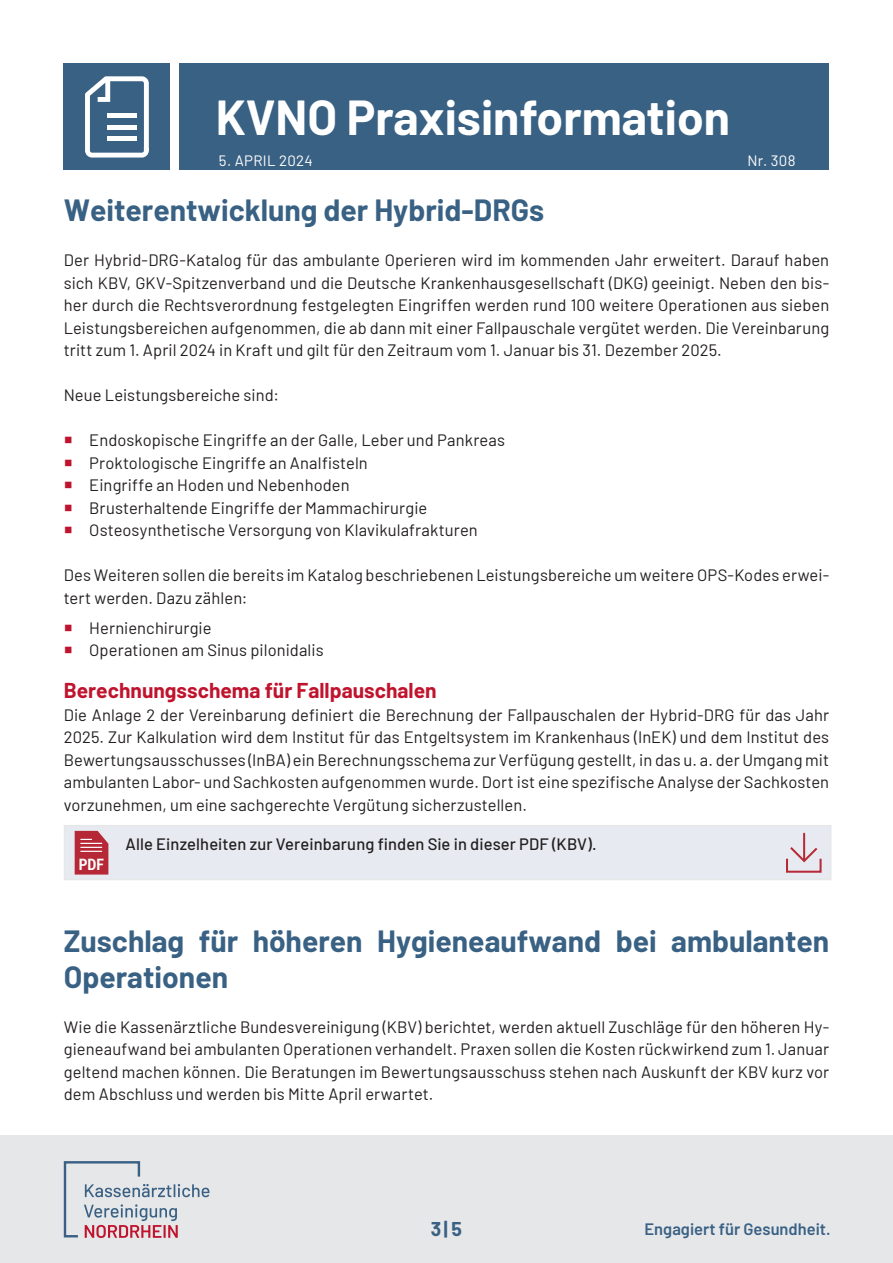
<style>
.page{position:relative;width:893px;height:1263px;background:#fff}
.page>*{position:absolute;margin:0;border:0;box-sizing:border-box;transform-origin:0 0}
.t1{font:700 48px "Barlow";color:#fff}
._3_0_-_Numerische_Aufzählung{font:700 30px/36px "Barlow";color:#396184}
._3_0_-_Numerische_Aufzählung-2{font:700 21px "Barlow";color:#c0142e}
.t2{font:700 19.5px "Barlow";color:#396184}
._3_0_-_Numerische_Aufzählung-3{font:16.5px/22.5px "Barlow";letter-spacing:.005em;color:#231f20;text-align:justify}
._3_0_-_Numerische_Aufzählung-4{font:500 16.5px "Barlow";letter-spacing:.01em;color:#231f20}
.t3{font:600 16.5px "Barlow";color:#396184}
.t4{font:700 condensed 15.6px "Roboto";color:#fff}
.t5{font:15px "Barlow";letter-spacing:.02em;color:#fff}
.s1{color:#c0142e}
</style>
<div class="page">
<div style="left:180px;top:64px;width:649px;height:106px;background:#396184"></div>
<div style="left:64px;top:64px;width:106px;height:106px;background:#396184"></div>
<svg style="left:85px;top:76px;width:64px;height:82px"></svg>
<div style="left:107px;top:113px;width:30px;height:5px;background:#fff"></div>
<div style="left:107px;top:125px;width:30px;height:5px;background:#fff"></div>
<div style="left:107px;top:136px;width:30px;height:5px;background:#fff"></div>
<div style="left:0;top:1135px;width:893px;height:128px;background:#e6e7e9"></div>
<svg style="left:64px;top:1161px;width:145px;height:77px"></svg>
<div style="left:64px;top:825px;width:767px;height:55px;background:#e7eaf0"></div>
<svg style="left:75px;top:831px;width:33px;height:43px"></svg>
<div style="left:786px;top:858px;width:36px;height:15px;border:2px solid #b72837"></div>
<svg style="left:788px;top:845px;width:31px;height:19px"></svg>
<hr style="left:803px;top:834px;width:2px;height:26px;background:#b72837">
<h1 class="t1" style="left:216px;top:82px;width:516px">KVNO Praxisinformation</h1>
<p class="t5" style="left:219px;top:149px;width:95px">5. APRIL 2024</p>
<p class="t5" style="left:747px;top:149px;width:50px">Nr. 308</p>
<p class="_3_0_-_Numerische_Aufzählung" style="left:64px;top:190px;width:482px">Weiterentwicklung der Hybrid-DRGs</p>
<p class="_3_0_-_Numerische_Aufzählung-3" style="left:64px;top:248px;width:767px">Der Hybrid-DRG-Katalog für das ambulante Operieren wird im kommenden Jahr erweitert. Darauf haben sich KBV, GKV-Spitzenverband und die Deutsche Krankenhausgesellschaft (DKG) geeinigt. Neben den bis&shy;her durch die Rechtsverordnung festgelegten Eingriffen werden rund 100 weitere Operationen aus sieben Leistungsbereichen aufgenommen, die ab dann mit einer Fallpauschale vergütet werden. Die Vereinbarung tritt zum 1. April 2024 in Kraft und gilt für den Zeitraum vom 1. Januar bis 31. Dezember 2025.</p>
<p class="_3_0_-_Numerische_Aufzählung-3" style="left:64px;top:383px;width:217px">Neue Leistungsbereiche sind:</p>
<p class="_3_0_-_Numerische_Aufzählung-3" style="left:64px;top:428px;width:443px"><span class="s1">○</span> Endoskopische Eingriffe an der Galle, Leber und Pankreas</p>
<p class="_3_0_-_Numerische_Aufzählung-3" style="left:64px;top:450px;width:306px"><span class="s1">○</span> Proktologische Eingriffe an Analfisteln</p>
<p class="_3_0_-_Numerische_Aufzählung-3" style="left:64px;top:473px;width:287px"><span class="s1">○</span> Eingriffe an Hoden und Nebenhoden</p>
<p class="_3_0_-_Numerische_Aufzählung-3" style="left:64px;top:495px;width:365px"><span class="s1">○</span> Brusterhaltende Eingriffe der Mammachirurgie</p>
<p class="_3_0_-_Numerische_Aufzählung-3" style="left:64px;top:518px;width:415px"><span class="s1">○</span> Osteosynthetische Versorgung von Klavikulafrakturen</p>
<p class="_3_0_-_Numerische_Aufzählung-3" style="left:64px;top:563px;width:767px">Des Weiteren sollen die bereits im Katalog beschriebenen Leistungsbereiche um weitere OPS-Kodes erwei&shy;tert werden. Dazu zählen:</p>
<p class="_3_0_-_Numerische_Aufzählung-3" style="left:64px;top:615px;width:149px"><span class="s1">○</span> Hernienchirurgie</p>
<p class="_3_0_-_Numerische_Aufzählung-3" style="left:64px;top:638px;width:261px"><span class="s1">○</span> Operationen am Sinus pilonidalis</p>
<p class="_3_0_-_Numerische_Aufzählung-2" style="left:64px;top:675px;width:374px">Berechnungsschema für Fallpauschalen</p>
<p class="_3_0_-_Numerische_Aufzählung-3" style="left:64px;top:702px;width:767px">Die Anlage 2 der Vereinbarung definiert die Berechnung der Fallpauschalen der Hybrid-DRG für das Jahr 2025. Zur Kalkulation wird dem Institut für das Entgeltsystem im Krankenhaus (InEK) und dem Institut des Bewertungsausschusses (InBA) ein Berechnungsschema zur Verfügung gestellt, in das u. a. der Umgang mit ambulanten Labor- und Sachkosten aufgenommen wurde. Dort ist eine spezifische Analyse der Sachkosten vorzunehmen, um eine sachgerechte Vergütung sicherzustellen.</p>
<p class="t4" style="left:79px;top:853px;width:27px">PDF</p>
<p class="_3_0_-_Numerische_Aufzählung-4" style="left:125px;top:832px;width:473px">Alle Einzelheiten zur Vereinbarung finden Sie in dieser PDF (KBV).</p>
<p class="_3_0_-_Numerische_Aufzählung" style="left:64px;top:921px;width:767px">Zuschlag für höheren Hygieneaufwand bei ambulanten<br>Operationen</p>
<p class="_3_0_-_Numerische_Aufzählung-3" style="left:64px;top:1014px;width:767px">Wie die Kassenärztliche Bundesvereinigung (KBV) berichtet, werden aktuell Zuschläge für den höheren Hy&shy;gieneaufwand bei ambulanten Operationen verhandelt. Praxen sollen die Kosten rückwirkend zum 1. Januar geltend machen können. Die Beratungen im Bewertungsausschuss stehen nach Auskunft der KBV kurz vor dem Abschluss und werden bis Mitte April erwartet.</p>
<p class="t2" style="left:431px;top:1214px;width:33px">3| 5</p>
<p class="t3" style="left:645px;top:1217px;width:188px">Engagiert für Gesundheit.</p>
</div>
